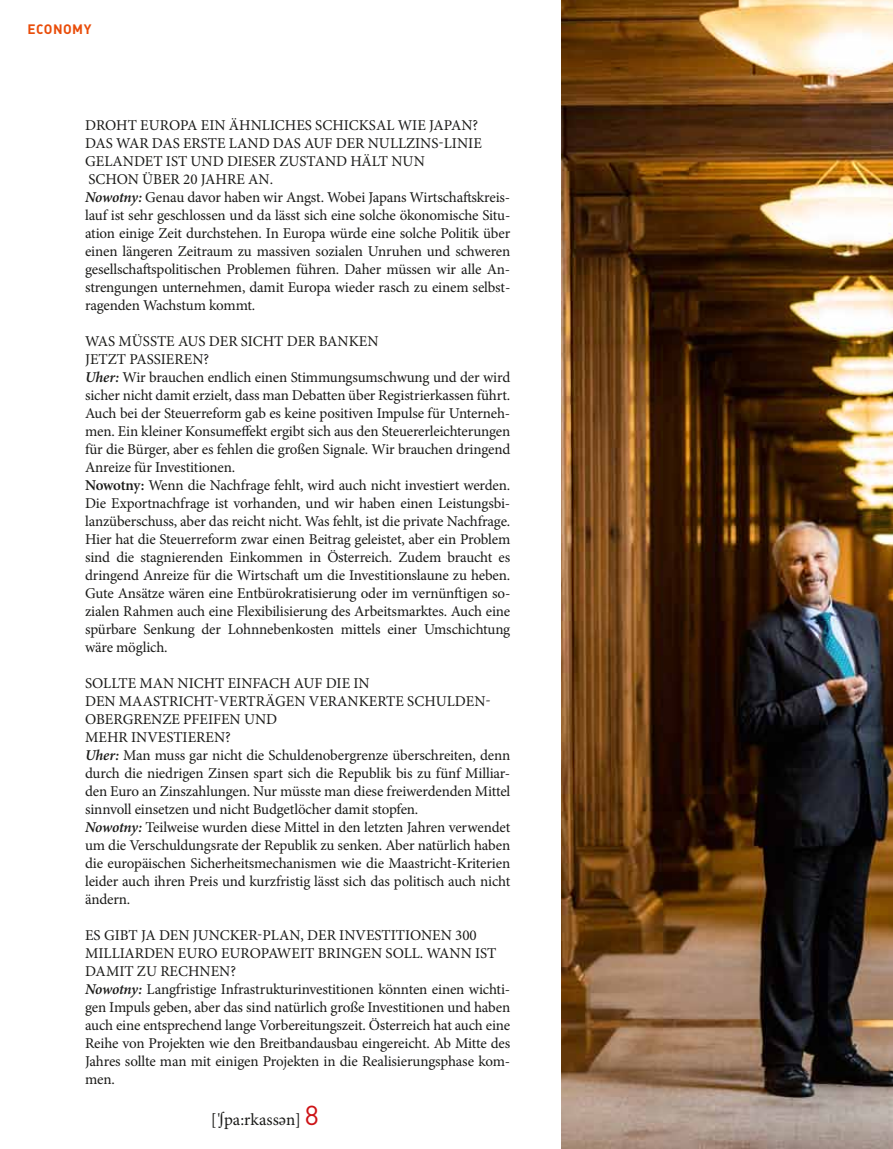
<style>
.page{position:relative;width:893px;height:1149px;background:#fff}
.page>*{position:absolute;margin:0;border:0;box-sizing:border-box;transform-origin:0 0}
.t1{font:16.95px "Minion Pro";letter-spacing:-.005em;color:#1a1a18}
.t2{font:15px/18px "Minion Pro";letter-spacing:-.01em;color:#1a1a18}
.t3{font:700 13.5px "DIN";letter-spacing:.035em;color:#e94d0a}
.s1{font-weight:600;font-style:italic}
.s2{font-weight:600}
.s3{font-family:"DIN";font-size:27px;color:#cd1316}
</style>
<div class="page">
<img style="left:561px;top:0;width:332px;height:1148px">
<p class="t3" style="left:28px;top:21px;width:65px">ECONOMY</p>
<p class="t2" style="left:85px;top:116px;width:22px">Droht</p>
<p class="t2" style="left:140px;top:116px;width:20px">Europa</p>
<p class="t2" style="left:201px;top:116px;width:9px">ein</p>
<p class="t2" style="left:229px;top:116px;width:21px">ähnliches</p>
<p class="t2" style="left:315px;top:116px;width:18px">Schicksal</p>
<p class="t2" style="left:398px;top:116px;width:11px">wie</p>
<p class="t2" style="left:429px;top:116px;width:16px">Japan</p>
<p class="t2" style="left:473px;top:116px;width:7px">?</p>
<p class="t2" style="left:85px;top:134px;width:43px">Das war</p>
<p class="t2" style="left:152px;top:134px;width:10px">das</p>
<p class="t2" style="left:183px;top:134px;width:10px">erste</p>
<p class="t2" style="left:229px;top:134px;width:20px">Land</p>
<p class="t2" style="left:273px;top:134px;width:10px">das</p>
<p class="t2" style="left:304px;top:134px;width:11px">auf</p>
<p class="t2" style="left:336px;top:134px;width:11px">der</p>
<p class="t2" style="left:368px;top:134px;width:21px">Nullzins</p>
<p class="t2" style="left:439px;top:134px;width:22px">-Linie</p>
<p class="t2" style="left:85px;top:152px;width:11px">gelandet</p>
<p class="t2" style="left:166px;top:152px;width:37px">ist und</p>
<p class="t2" style="left:227px;top:152px;width:10px">dieser</p>
<p class="t2" style="left:280px;top:152px;width:20px">Zustand</p>
<p class="t2" style="left:351px;top:152px;width:53px">hält nun</p>
<p class="t2" style="left:88px;top:170px;width:11px">schon</p>
<p class="t2" style="left:142px;top:170px;width:11px">über</p>
<p class="t2" style="left:183px;top:170px;width:33px">20 Jahre</p>
<p class="t2" style="left:85px;top:170px;width:427px;text-indent:163px">an .<br><span class="s1">Nowotny:</span> Genau davor haben wir Angst. Wobei Japans Wirtschaftskreis&shy;lauf ist sehr geschlossen und da lässt sich eine solche ökonomische Situ&shy;ation einige Zeit durchstehen. In Europa würde eine solche Politik über einen längeren Zeitraum zu massiven sozialen Unruhen und schweren gesellschaftspolitischen Problemen führen. Daher müssen wir alle An&shy;strengungen unternehmen, damit Europa wieder rasch zu einem selbst&shy;ragenden Wachstum kommt.</p>
<p class="t2" style="left:85px;top:332px;width:44px">Was müsste</p>
<p class="t2" style="left:178px;top:332px;width:10px">aus</p>
<p class="t2" style="left:209px;top:332px;width:11px">der</p>
<p class="t2" style="left:241px;top:332px;width:17px">Sicht</p>
<p class="t2" style="left:287px;top:332px;width:11px">der</p>
<p class="t2" style="left:319px;top:332px;width:20px">Banken</p>
<p class="t2" style="left:85px;top:350px;width:10px">jetzt</p>
<p class="t2" style="left:129px;top:350px;width:10px">passieren</p>
<p class="t2" style="left:85px;top:350px;width:427px;text-indent:118px">?<br><span class="s1">Uher:</span> Wir brauchen endlich einen Stimmungsumschwung und der wird sicher nicht damit erzielt, dass man Debatten über Registrierkassen führt.<br>Auch bei der Steuerreform gab es keine positiven Impulse für Unterneh&shy;men. Ein kleiner Konsumeffekt ergibt sich aus den Steuererleichterungen für die Bürger, aber es fehlen die großen Signale. Wir brauchen dringend Anreize für Investitionen.<br><span class="s2">Nowotny:</span> Wenn die Nachfrage fehlt, wird auch nicht investiert werden.<br>Die Exportnachfrage ist vorhanden, und wir haben einen Leistungsbi&shy;lanzüberschuss, aber das reicht nicht. Was fehlt, ist die private Nachfrage.<br>Hier hat die Steuerreform zwar einen Beitrag geleistet, aber ein Problem sind die stagnierenden Einkommen in Österreich. Zudem braucht es dringend Anreize für die Wirtschaft um die Investitionslaune zu heben.<br>Gute Ansätze wären eine Entbürokratisierung oder im vernünftigen so&shy;zialen Rahmen auch eine Flexibilisierung des Arbeitsmarktes. Auch eine spürbare Senkung der Lohnnebenkosten mittels einer Umschichtung wäre möglich.</p>
<p class="t2" style="left:85px;top:674px;width:17px">Sollte</p>
<p class="t2" style="left:140px;top:674px;width:13px">man</p>
<p class="t2" style="left:178px;top:674px;width:11px">nicht</p>
<p class="t2" style="left:228px;top:674px;width:10px">einfach</p>
<p class="t2" style="left:294px;top:674px;width:11px">auf</p>
<p class="t2" style="left:326px;top:674px;width:9px">die</p>
<p class="t2" style="left:353px;top:674px;width:9px">in</p>
<p class="t2" style="left:85px;top:692px;width:11px">den</p>
<p class="t2" style="left:119px;top:692px;width:24px">Maastricht</p>
<p class="t2" style="left:213px;top:692px;width:26px">-Vertr</p>
<p class="t2" style="left:265px;top:692px;width:21px">ägen</p>
<p class="t2" style="left:309px;top:692px;width:11px">verankerte</p>
<p class="t2" style="left:407px;top:692px;width:19px">Schulden</p>
<p class="t2" style="left:485px;top:692px;width:7px">-</p>
<p class="t2" style="left:85px;top:710px;width:11px">obergrenze</p>
<p class="t2" style="left:183px;top:710px;width:10px">pfeifen</p>
<p class="t2" style="left:244px;top:710px;width:12px">und</p>
<p class="t2" style="left:85px;top:728px;width:12px">mehr</p>
<p class="t2" style="left:131px;top:728px;width:10px">investieren</p>
<p class="t2" style="left:85px;top:728px;width:427px;text-indent:140px">?<br><span class="s1">Uher:</span> Man muss gar nicht die Schuldenobergrenze überschreiten, denn durch die niedrigen Zinsen spart sich die Republik bis zu fünf Milliar&shy;den Euro an Zinszahlungen. Nur müsste man diese freiwerdenden Mittel sinnvoll einsetzen und nicht Budgetlöcher damit stopfen.<br><span class="s1">Nowotny:</span> Teilweise wurden diese Mittel in den letzten Jahren verwendet um die Verschuldungsrate der Republik zu senken. Aber natürlich haben die europäischen Sicherheitsmechanismen wie die Maastricht-Kriterien leider auch ihren Preis und kurzfristig lässt sich das politisch auch nicht ändern.</p>
<p class="t2" style="left:85px;top:926px;width:29px">Es gibt</p>
<p class="t2" style="left:141px;top:926px;width:29px">ja den</p>
<p class="t2" style="left:193px;top:926px;width:16px">Juncker</p>
<p class="t2" style="left:257px;top:926px;width:25px">-Plan</p>
<p class="t2" style="left:301px;top:926px;width:18px">, der</p>
<p class="t2" style="left:339px;top:926px;width:16px">Investitionen</p>
<p class="t2" style="left:455px;top:926px;width:23px">300</p>
<p class="t2" style="left:85px;top:944px;width:23px">Milliarden</p>
<p class="t2" style="left:178px;top:944px;width:20px">Euro</p>
<p class="t2" style="left:221px;top:944px;width:11px">europaweit</p>
<p class="t2" style="left:318px;top:944px;width:11px">bringen</p>
<p class="t2" style="left:386px;top:944px;width:10px">soll</p>
<p class="t2" style="left:420px;top:944px;width:32px">. Wann</p>
<p class="t2" style="left:475px;top:944px;width:8px">ist</p>
<p class="t2" style="left:85px;top:962px;width:11px">damit</p>
<p class="t2" style="left:137px;top:962px;width:35px">zu rechnen</p>
<p class="t2" style="left:85px;top:962px;width:427px;text-indent:145px">?<br><span class="s1">Nowotny:</span> Langfristige Infrastrukturinvestitionen könnten einen wichti&shy;gen Impuls geben, aber das sind natürlich große Investitionen und haben auch eine entsprechend lange Vorbereitungszeit. Österreich hat auch eine Reihe von Projekten wie den Breitbandausbau eingereicht. Ab Mitte des Jahres sollte man mit einigen Projekten in die Realisierungsphase kom&shy;men.</p>
<p class="t1" style="left:211px;top:1107px;width:110px">['∫pa:rkassәn] <span class="s3">8</span></p>
</div>
